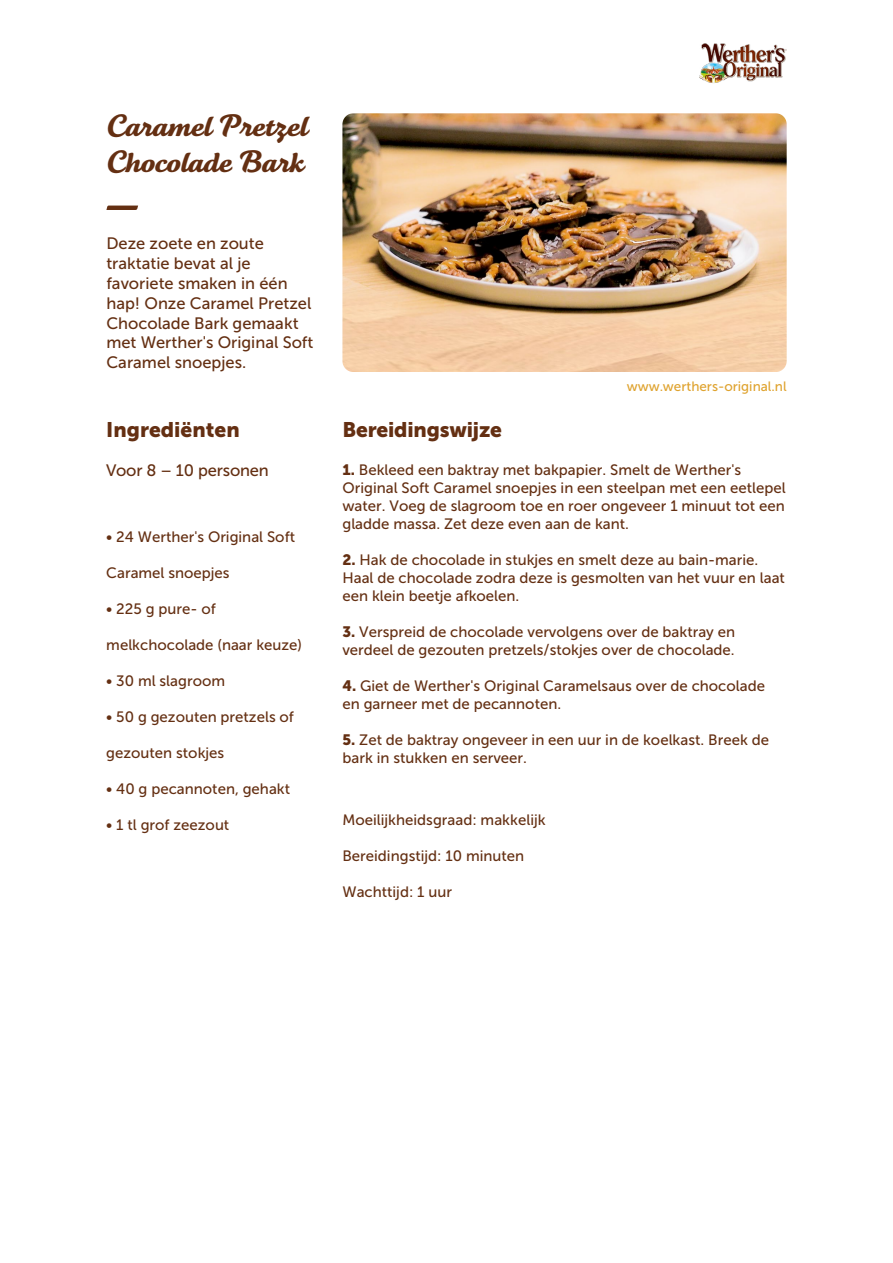
<style>
.page{position:relative;width:893px;height:1263px;background:#fff}
.page>*{position:absolute;margin:0;border:0;box-sizing:border-box;transform-origin:0 0}
.t1{font:30px/36px "Tartine Script Pro Bld";color:#642f12}
.t2{font:21px "Museo Sans 900";letter-spacing:-.01em;color:#642f12}
.t3{font:16.5px/19.8px "Museo Sans 500";color:#642f12}
.t4{font:15px/18px "Museo Sans 500";color:#642f12}
.t5{font:13.5px "Museo Sans 500";color:#dfa32f}
.s1{font-family:"Museo Sans 900"}
</style>
<div class="page">
<img style="left:699px;top:43px;width:88px;height:40px">
<svg style="left:106px;top:205px;width:32px;height:5px"></svg>
<img style="left:342px;top:113px;width:445px;height:259px">
<h1 class="t1" style="left:106px;top:108px;width:203px">Caramel Pretzel<br>Chocolade Bark</h1>
<p class="t3" style="left:106px;top:234px;width:208px">Deze zoete en zoute traktatie bevat al je favoriete smaken in één hap! Onze Caramel Pretzel<br>Chocolade Bark gemaakt met Werther's Original Soft<br>Caramel snoepjes.</p>
<h2 class="t2" style="left:106px;top:417px;width:135px">Ingrediënten</h2>
<p class="t3" style="left:106px;top:461px;width:164px">Voor 8 – 10 personen</p>
<p class="t4" style="left:106px;top:528px;width:190px">• 24 Werther's Original Soft</p>
<p class="t4" style="left:106px;top:564px;width:125px">Caramel snoepjes</p>
<p class="t4" style="left:106px;top:600px;width:111px">• 225 g pure- of</p>
<p class="t4" style="left:106px;top:636px;width:197px">melkchocolade (naar keuze)</p>
<p class="t4" style="left:106px;top:672px;width:120px">• 30 ml slagroom</p>
<p class="t4" style="left:106px;top:708px;width:189px">• 50 g gezouten pretzels of</p>
<p class="t4" style="left:106px;top:744px;width:120px">gezouten stokjes</p>
<p class="t4" style="left:106px;top:780px;width:185px">• 40 g pecannoten, gehakt</p>
<p class="t4" style="left:106px;top:816px;width:125px">• 1 tl grof zeezout</p>
<p class="t5" style="left:627px;top:379px;width:161px">www.werthers-original.nl</p>
<h2 class="t2" style="left:342px;top:417px;width:161px">Bereidingswijze</h2>
<p class="t4" style="left:342px;top:460px;width:445px"><span class="s1">1.</span> Bekleed een baktray met bakpapier. Smelt de Werther's Original Soft Caramel snoepjes in een steelpan met een eetlepel water. Voeg de slagroom toe en roer ongeveer 1 minuut tot een gladde massa. Zet deze even aan de kant.</p>
<p class="t4" style="left:342px;top:550px;width:444px"><span class="s1">2.</span> Hak de chocolade in stukjes en smelt deze au bain-marie.<br>Haal de chocolade zodra deze is gesmolten van het vuur en laat een klein beetje afkoelen.</p>
<p class="t4" style="left:342px;top:622px;width:394px"><span class="s1">3.</span> Verspreid de chocolade vervolgens over de baktray en verdeel de gezouten pretzels/stokjes over de chocolade.</p>
<p class="t4" style="left:342px;top:676px;width:424px"><span class="s1">4.</span> Giet de Werther's Original Caramelsaus over de chocolade en garneer met de pecannoten.</p>
<p class="t4" style="left:342px;top:730px;width:428px"><span class="s1">5.</span> Zet de baktray ongeveer in een uur in de koelkast. Breek de bark in stukken en serveer.</p>
<p class="t4" style="left:342px;top:811px;width:205px">Moeilijkheidsgraad: makkelijk</p>
<p class="t4" style="left:342px;top:847px;width:183px">Bereidingstijd: 10 minuten</p>
<p class="t4" style="left:342px;top:883px;width:111px">Wachttijd: 1 uur</p>
</div>
